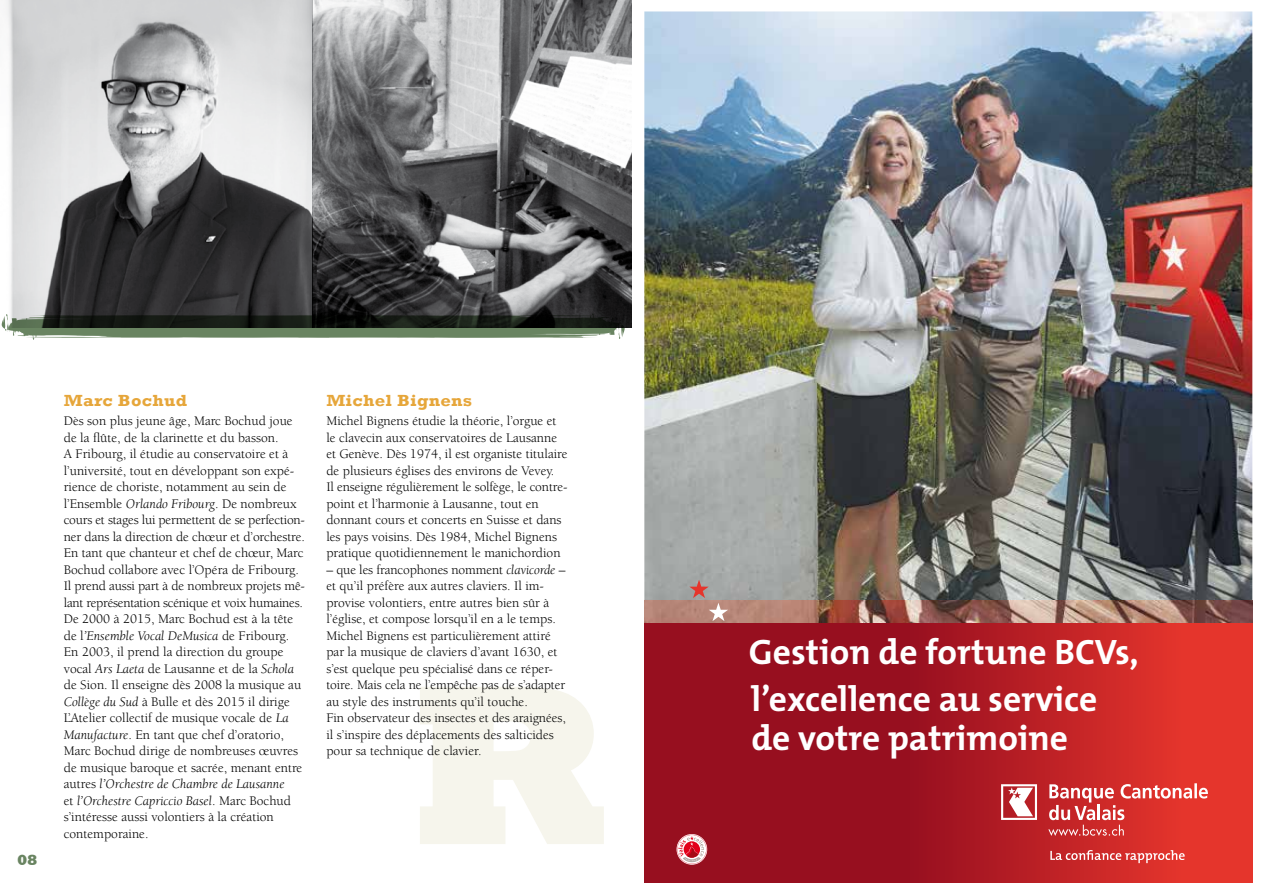
<style>
.page{position:relative;width:1263px;height:893px;background:#fff}
.page>*{position:absolute;margin:0;border:0;box-sizing:border-box;transform-origin:0 0}
.t1{font:700 35.55px/46.5px "The Mix";color:#fff}
.t2{font:700 16.5px "Rockwell";color:#e6a63a;scale:1.1 1}
.t3{font:800 15px "Rockwell";color:#698461}
.t4{font:13.5px/16.5px "Berkeley";color:#000}
.s1{font-style:italic}
</style>
<div class="page">
<svg style="left:420px;top:687px;width:184px;height:157px"></svg>
<img style="left:644px;top:11px;width:609px;height:872px">
<img style="left:5px;top:0;width:626px;height:328px">
<svg style="left:1px;top:313px;width:625px;height:27px;background:#525d4f"></svg>
<p class="t3" style="left:17px;top:852px;width:22px">08</p>
<p class="t2" style="left:64px;top:390px;width:114px">Marc Bochud</p>
<p class="t4" style="left:64px;top:413px;width:243px">Dès son plus jeune âge, Marc Bochud joue de la flûte, de la clarinette et du basson.<br>A Fribourg, il étudie au conservatoire et à l’université, tout en développant son expé&shy;rience de choriste, notamment au sein de l’Ensemble <span class="s1">Orlando Fribourg</span>. De nombreux cours et stages lui permettent de se perfection&shy;ner dans la direction de chœur et d’orchestre.<br>En tant que chanteur et chef de chœur, Marc Bochud collabore avec l’Opéra de Fribourg.<br>Il prend aussi part à de nombreux projets mê&shy;lant représentation scénique et voix humaines.<br>De 2000 à 2015, Marc Bochud est à la tête de l<span class="s1">’Ensemble Vocal DeMusica</span> de Fribourg.<br>En 2003, il prend la direction du groupe vocal <span class="s1">Ars Laeta</span> de Lausanne et de la <span class="s1">Schola </span>de Sion. Il enseigne dès 2008 la musique au <span class="s1">Collège du Sud</span> à Bulle et dès 2015 il dirige L’Atelier collectif de musique vocale de <span class="s1">La Manufacture</span>. En tant que chef d’oratorio, Marc Bochud dirige de nombreuses œuvres de musique baroque et sacrée, menant entre autres <span class="s1">l’Orchestre de Chambre de Lausanne<br></span>et <span class="s1">l’Orchestre Capriccio Basel</span>. Marc Bochud s’intéresse aussi volontiers à la création contemporaine.</p>
<p class="t2" style="left:326px;top:390px;width:134px">Michel Bignens</p>
<p class="t4" style="left:326px;top:413px;width:243px">Michel Bignens étudie la théorie, l’orgue et le clavecin aux conservatoires de Lausanne et Genève. Dès 1974, il est organiste titulaire de plusieurs églises des environs de Vevey.<br>Il enseigne régulièrement le solfège, le contre&shy;point et l’harmonie à Lausanne, tout en donnant cours et concerts en Suisse et dans les pays voisins. Dès 1984, Michel Bignens pratique quotidiennement le manichordion</p>
<p class="t4" style="left:326px;top:562px;width:241px">– que les francophones nomment <span class="s1">clavicorde</span> – et qu’il préfère aux autres claviers. Il im&shy;provise volontiers, entre autres bien sûr à l’église, et compose lorsqu’il en a le temps.<br>Michel Bignens est particulièrement attiré par la musique de claviers d’avant 1630, et s’est quelque peu spécialisé dans ce réper&shy;toire. Mais cela ne l’empêche pas de s’adapter au style des instruments qu’il touche.<br>Fin observateur des insectes et des araignées, il s’inspire des déplacements des salticides pour sa technique de clavier.</p>
<h1 class="t1" style="left:749px;top:628px;width:391px">Gestion de fortune BCVs, l’excellence au service</h1>
<h1 class="t1" style="left:751px;top:713px;width:318px">de votre patrimoine</h1>
</div>
